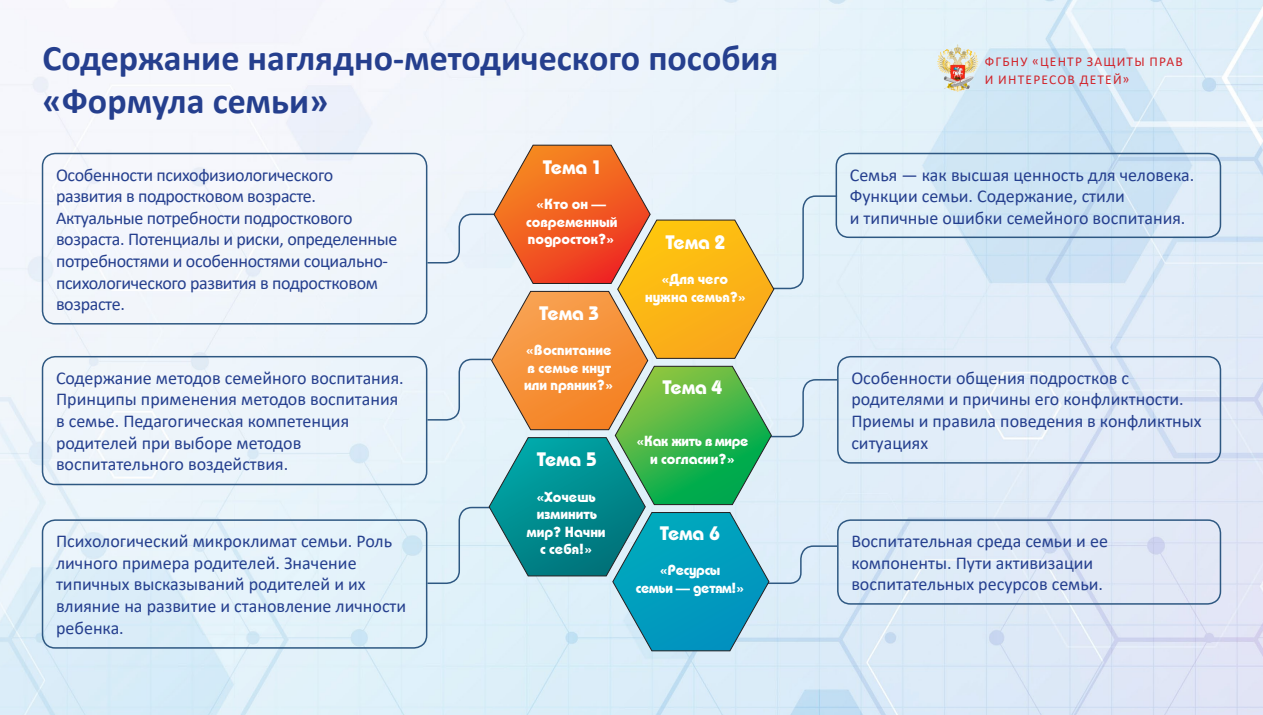
<style>
.page{position:relative;width:1263px;height:715px;background:#fff}
.page>*{position:absolute;margin:0;border:0;box-sizing:border-box;transform-origin:0 0}
.t1{font:700 36px/43.2px "Calibri";color:#253f8e}
.Main{font:700 19.5px "Bauhaus C";color:#fff}
.Main-2{font:18px/21.6px "Calibri";color:#253f8e}
.Main-3{font:18px/21.6px "Calibri";letter-spacing:-.02em;color:#253f8e}
.Main-4{font:700 14.55px/17.5px "Bauhaus C";color:#fff;text-align:center}
.Main-5{font:700 14.55px/17.5px "Bauhaus C";letter-spacing:-.02em;color:#fff;text-align:center}
.t2{font:13.5px/18px "Calibri";letter-spacing:.09em;color:#d1232a}
</style>
<div class="page">
<img style="left:0;top:0;width:1263px;height:714px">
<img style="left:935px;top:43px;width:44px;height:49px">
<div style="left:42px;top:153px;width:385px;height:171px;border:2px solid #2e5882;border-radius:13px"></div>
<div style="left:835px;top:153px;width:386px;height:85px;border:2px solid #2e5882;border-radius:13px"></div>
<div style="left:42px;top:356px;width:385px;height:129px;border:2px solid #2e5882;border-radius:13px"></div>
<div style="left:837px;top:356px;width:384px;height:107px;border:2px solid #2e5882;border-radius:13px"></div>
<div style="left:42px;top:519px;width:385px;height:129px;border:2px solid #2e5882;border-radius:13px"></div>
<div style="left:837px;top:519px;width:384px;height:85px;border:2px solid #2e5882;border-radius:13px"></div>
<svg style="left:426px;top:144px;width:412px;height:507px;background:#b2c2aa"></svg>
<p class="t1" style="left:43px;top:35px;width:737px">Содержание наглядно-методического пособия «Формула семьи»</p>
<p class="t2" style="left:985px;top:52px;width:200px">ФГБНУ «ЦЕНТР ЗАЩИТЫ ПРАВ<br>И ИНТЕРЕСОВ ДЕТЕЙ»</p>
<p class="Main" style="left:543px;top:156px;width:59px">Тема 1</p>
<p class="Main-4" style="left:526px;top:195px;width:93px">«Кто он — современный подросток?»</p>
<p class="Main-3" style="left:56px;top:163px;width:343px">Особенности психофизиологического развития в подростковом возрасте.<br>Актуальные потребности подросткового возраста. Потенциалы и риски, определенные потребностями и особенностями социально&shy;психологического развития в подростковом возрасте.</p>
<p class="Main-2" style="left:850px;top:163px;width:346px">Семья — как высшая ценность для человека.<br>Функции семьи. Содержание, стили<br>и типичные ошибки семейного воспитания.</p>
<p class="Main" style="left:666px;top:231px;width:61px">Тема 2</p>
<p class="Main-4" style="left:645px;top:270px;width:103px">«Для чего нужна семья?»</p>
<p class="Main" style="left:540px;top:302px;width:61px">Тема 3</p>
<p class="Main-4" style="left:524px;top:341px;width:91px;text-align:left">«Воспитание в семье кнут или пряник?»</p>
<p class="Main-2" style="left:56px;top:366px;width:349px">Содержание методов семейного воспитания.<br>Принципы применения методов воспитания в семье. Педагогическая компетенция родителей при выборе методов воспитательного воздействия.</p>
<p class="Main-2" style="left:851px;top:366px;width:352px">Особенности общения подростков с родителями и причины его конфликтности.<br>Приемы и правила поведения в конфликтных ситуациях</p>
<p class="Main" style="left:663px;top:376px;width:61px">Тема 4</p>
<p class="Main-5" style="left:636px;top:432px;width:114px">«Как жить в мире и согласии?»</p>
<p class="Main" style="left:537px;top:448px;width:61px">Тема 5</p>
<p class="Main-4" style="left:527px;top:487px;width:80px">«Хочешь изминить мир? Начни с себя!»</p>
<p class="Main" style="left:660px;top:522px;width:61px">Тема 6</p>
<p class="Main-5" style="left:636px;top:561px;width:110px">«Ресурсы<br>семьи — детям!»</p>
<p class="Main-2" style="left:56px;top:529px;width:352px">Психологический микроклимат семьи. Роль личного примера родителей. Значение типичных высказываний родителей и их влияние на развитие и становление личности ребенка.</p>
<p class="Main-2" style="left:851px;top:529px;width:258px">Воспитательная среда семьи и ее компоненты. Пути активизации воспитательных ресурсов семьи.</p>
</div>
